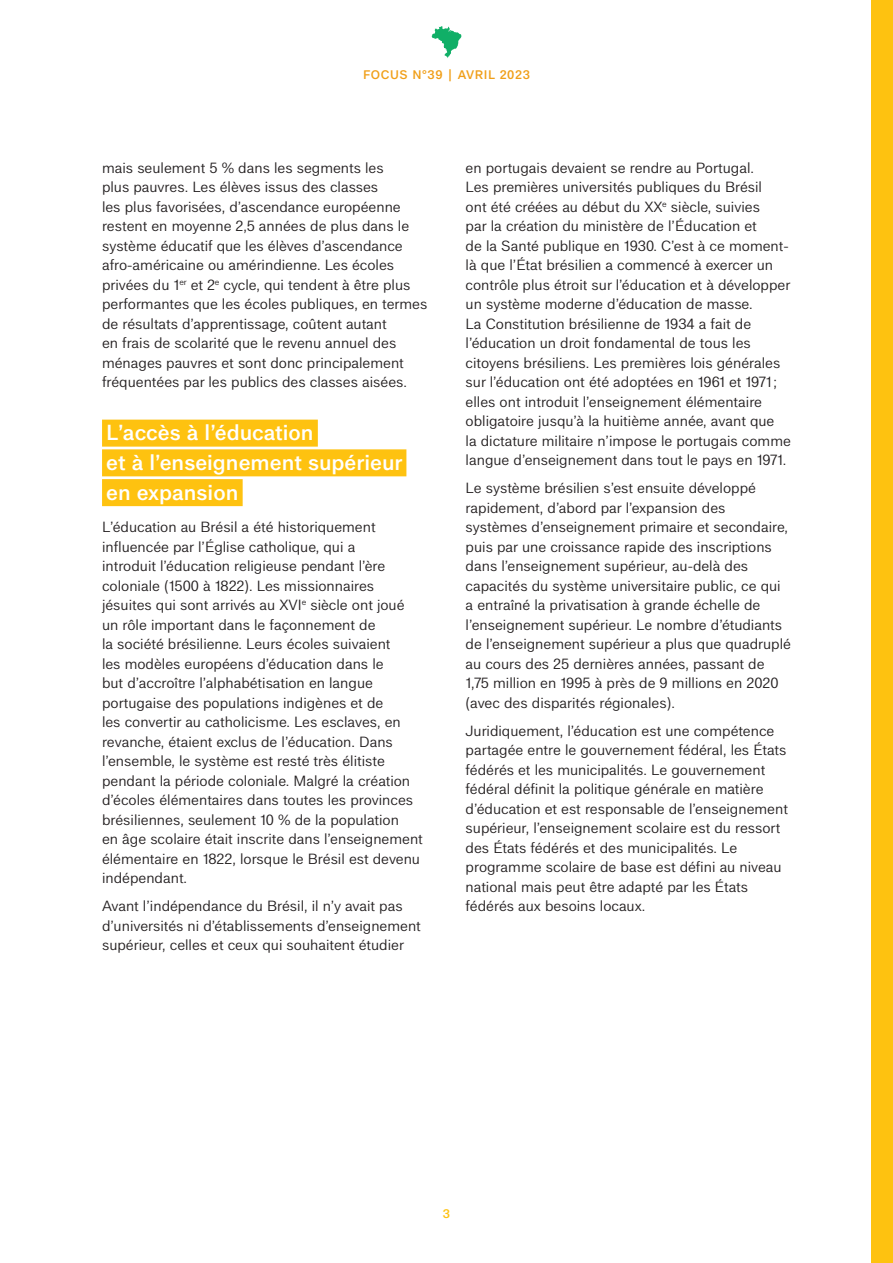
<style>
.page{position:relative;width:893px;height:1263px;background:#fff}
.page>*{position:absolute;margin:0;border:0;box-sizing:border-box;transform-origin:0 0}
.t1{font:600 21px/29.7px "CAMPUS FRANCE SANS BETA 1";color:#fff}
.t2{font:14.25px/19.5px "CAMPUS FRANCE SANS BETA 1";color:#231f20}
.t3{font:600 12px "CAMPUS FRANCE SANS BETA 1";letter-spacing:.05em;color:#f09f19}
.t4{font:600 12px "CAMPUS FRANCE SANS BETA 1";color:#fec210}
</style>
<div class="page">
<div style="left:872px;top:0;width:21px;height:1263px;background:#fec210"></div>
<svg style="left:432px;top:26px;width:29px;height:32px"></svg>
<div style="left:102px;top:420px;width:216px;height:27px;background:#fec210"></div>
<div style="left:102px;top:449px;width:304px;height:27px;background:#fec210"></div>
<div style="left:102px;top:479px;width:141px;height:27px;background:#fec210"></div>
<p class="t3" style="left:363px;top:66px;width:168px">FOCUS N°39 | AVRIL 2023</p>
<p class="t2" style="left:102px;top:157px;width:327px">mais seulement 5 % dans les segments les<br>plus pauvres. Les élèves issus des classes<br>les plus favorisées, d’ascendance européenne restent en moyenne 2,5 années de plus dans le système éducatif que les élèves d’ascendance afro-américaine ou amérindienne. Les écoles privées du 1<sup>er</sup> et 2<sup>e</sup> cycle, qui tendent à être plus performantes que les écoles publiques, en termes de résultats d’apprentissage, coûtent autant<br>en frais de scolarité que le revenu annuel des ménages pauvres et sont donc principalement fréquentées par les publics des classes aisées.</p>
<h1 class="t1" style="left:106px;top:417px;width:298px">L’accès à l’éducation<br>et à l’enseignement supérieur en expansion</h1>
<p class="t2" style="left:102px;top:516px;width:322px">L’éducation au Brésil a été historiquement influencée par l’Église catholique, qui a<br>introduit l’éducation religieuse pendant l’ère coloniale (1500 à 1822). Les missionnaires jésuites qui sont arrivés au XVI<sup>e</sup> siècle ont joué un rôle important dans le façonnement de<br>la société brésilienne. Leurs écoles suivaient<br>les modèles européens d’éducation dans le<br>but d’accroître l’alphabétisation en langue portugaise des populations indigènes et de<br>les convertir au catholicisme. Les esclaves, en revanche, étaient exclus de l’éducation. Dans l’ensemble, le système est resté très élitiste pendant la période coloniale. Malgré la création d’écoles élémentaires dans toutes les provinces brésiliennes, seulement 10 % de la population<br>en âge scolaire était inscrite dans l’enseignement élémentaire en 1822, lorsque le Brésil est devenu indépendant.</p>
<p class="t2" style="left:102px;top:895px;width:320px">Avant l’indépendance du Brésil, il n’y avait pas d’universités ni d’établissements d’enseignement supérieur, celles et ceux qui souhaitent étudier</p>
<p class="t2" style="left:466px;top:157px;width:327px">en portugais devaient se rendre au Portugal.<br>Les premières universités publiques du Brésil<br>ont été créées au début du XX<sup>e</sup> siècle, suivies<br>par la création du ministère de l’Éducation et<br>de la Santé publique en 1930. C’est à ce moment&shy;là que l’État brésilien a commencé à exercer un contrôle plus étroit sur l’éducation et à développer un système moderne d’éducation de masse.<br>La Constitution brésilienne de 1934 a fait de l’éducation un droit fondamental de tous les citoyens brésiliens. Les premières lois générales sur l’éducation ont été adoptées en 1961 et 1971 ; elles ont introduit l’enseignement élémentaire obligatoire jusqu’à la huitième année, avant que<br>la dictature militaire n’impose le portugais comme langue d’enseignement dans tout le pays en 1971.</p>
<p class="t2" style="left:466px;top:477px;width:327px">Le système brésilien s’est ensuite développé rapidement, d’abord par l’expansion des systèmes d’enseignement primaire et secondaire, puis par une croissance rapide des inscriptions dans l’enseignement supérieur, au-delà des capacités du système universitaire public, ce qui a entraîné la privatisation à grande échelle de l’enseignement supérieur. Le nombre d’étudiants de l’enseignement supérieur a plus que quadruplé au cours des 25 dernières années, passant de 1,75 million en 1995 à près de 9 millions en 2020 (avec des disparités régionales).</p>
<p class="t2" style="left:466px;top:720px;width:324px">Juridiquement, l’éducation est une compétence partagée entre le gouvernement fédéral, les États fédérés et les municipalités. Le gouvernement fédéral définit la politique générale en matière d’éducation et est responsable de l’enseignement supérieur, l’enseignement scolaire est du ressort des États fédérés et des municipalités. Le programme scolaire de base est défini au niveau national mais peut être adapté par les États fédérés aux besoins locaux.</p>
<p class="t4" style="left:443px;top:1205px;width:9px">3</p>
</div>
